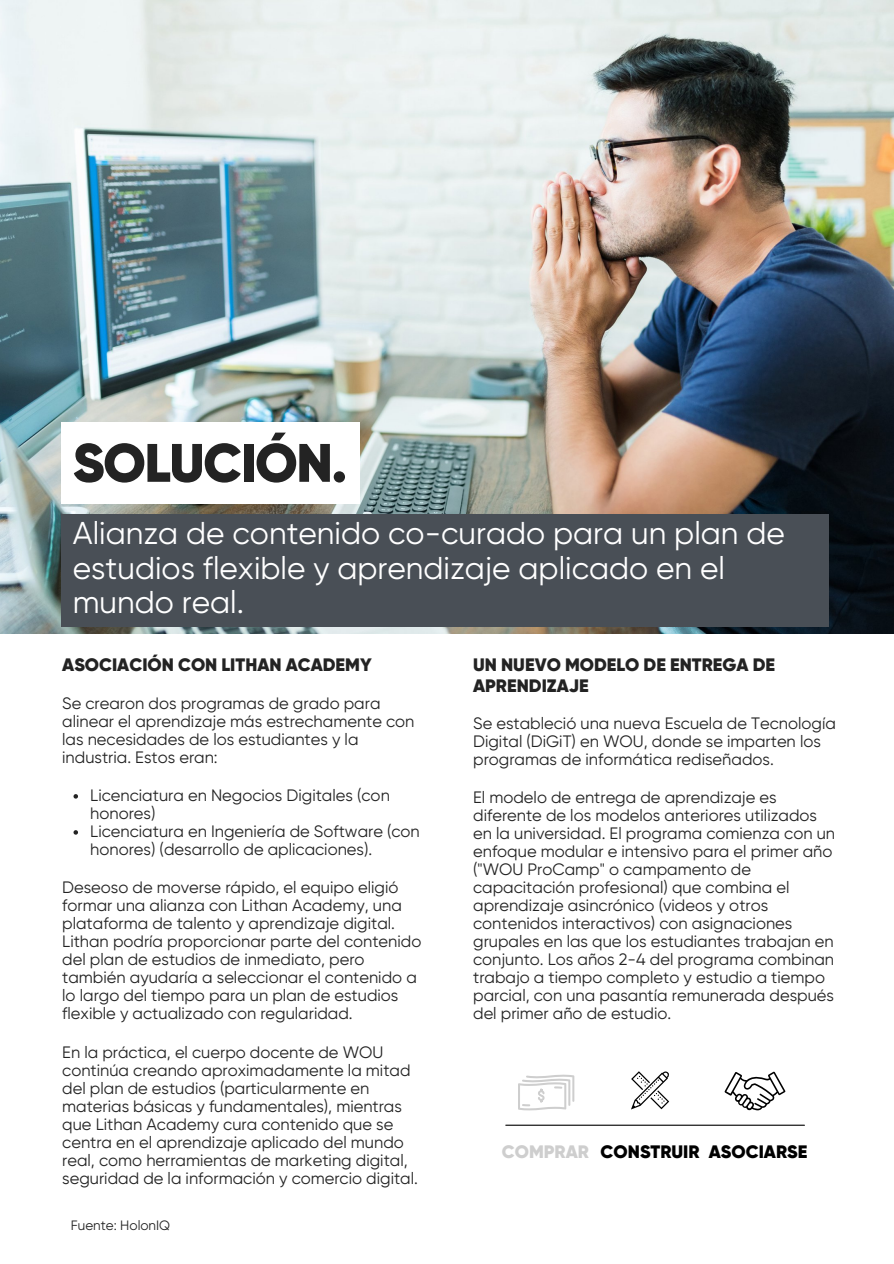
<style>
.page{position:relative;width:894px;height:1264px;background:#fff}
.page>*{position:absolute;margin:0;border:0;box-sizing:border-box;transform-origin:0 0}
.t1{font:900 54px "Gilroy";letter-spacing:-.025em;color:#232323}
.t2{font:31.5px/35px "Gilroy";color:#fff}
.t3{font:900 18px/20.2px "Gilroy";color:#232323}
.t4{font:900 18px "Gilroy";color:#000}
.t5{font:16.5px/18px "Gilroy";color:#232323}
.t6{font:13.5px "Gilroy";color:#232323}
.s1{color:#cecece}
</style>
<div class="page">
<img style="left:0;top:0;width:893px;height:633px">
<div style="left:61px;top:423px;width:299px;height:81px;background:#fff"></div>
<div style="left:62px;top:514px;width:766px;height:113px;background:#494f56"></div>
<svg style="left:724px;top:1071px;width:61px;height:39px"></svg>
<svg style="left:518px;top:1074px;width:56px;height:36px"></svg>
<svg style="left:631px;top:1071px;width:38px;height:38px"></svg>
<hr style="left:505px;top:1124px;width:299px;height:1px;background:#000">
<svg style="left:73px;top:794px;width:5px;height:4px"></svg>
<svg style="left:73px;top:830px;width:5px;height:4px"></svg>
<h1 class="t1" style="left:73px;top:429px;width:276px">SOLUCIÓN.</h1>
<h2 class="t2" style="left:73px;top:515px;width:713px">Alianza de contenido co-curado para un plan de estudios flexible y aprendizaje aplicado en el mundo real.</h2>
<p class="t3" style="left:62px;top:655px;width:311px">ASOCIACIÓN CON LITHAN ACADEMY</p>
<p class="t5" style="left:62px;top:694px;width:353px">Se crearon dos programas de grado para alinear el aprendizaje más estrechamente con las necesidades de los estudiantes y la industria. Estos eran:</p>
<p class="t5" style="left:90px;top:786px;width:331px">Licenciatura en Negocios Digitales (con honores)<br>Licenciatura en Ingeniería de Software (con honores) (desarrollo de aplicaciones).</p>
<p class="t5" style="left:62px;top:878px;width:360px">Deseoso de moverse rápido, el equipo eligió formar una alianza con Lithan Academy, una plataforma de talento y aprendizaje digital.<br>Lithan podría proporcionar parte del contenido del plan de estudios de inmediato, pero también ayudaría a seleccionar el contenido a lo largo del tiempo para un plan de estudios flexible y actualizado con regularidad.</p>
<p class="t5" style="left:62px;top:1043px;width:357px">En la práctica, el cuerpo docente de WOU continúa creando aproximadamente la mitad del plan de estudios (particularmente en materias básicas y fundamentales), mientras que Lithan Academy cura contenido que se centra en el aprendizaje aplicado del mundo real, como herramientas de marketing digital, seguridad de la información y comercio digital.</p>
<p class="t6" style="left:71px;top:1217px;width:101px">Fuente: HolonIQ</p>
<p class="t3" style="left:473px;top:655px;width:303px">UN NUEVO MODELO DE ENTREGA DE<br>APRENDIZAJE</p>
<p class="t5" style="left:473px;top:714px;width:364px">Se estableció una nueva Escuela de Tecnología<br>Digital (DiGiT) en WOU, donde se imparten los programas de informática rediseñados.</p>
<p class="t5" style="left:473px;top:788px;width:363px">El modelo de entrega de aprendizaje es diferente de los modelos anteriores utilizados en la universidad. El programa comienza con un enfoque modular e intensivo para el primer año ("WOU ProCamp" o campamento de capacitación profesional) que combina el aprendizaje asincrónico (videos y otros contenidos interactivos) con asignaciones grupales en las que los estudiantes trabajan en conjunto. Los años 2-4 del programa combinan trabajo a tiempo completo y estudio a tiempo parcial, con una pasantía remunerada después del primer año de estudio.</p>
<p class="t4" style="left:501px;top:1140px;width:307px"><span class="s1">COMPRAR</span> CONSTRUIR ASOCIARSE</p>
</div>
